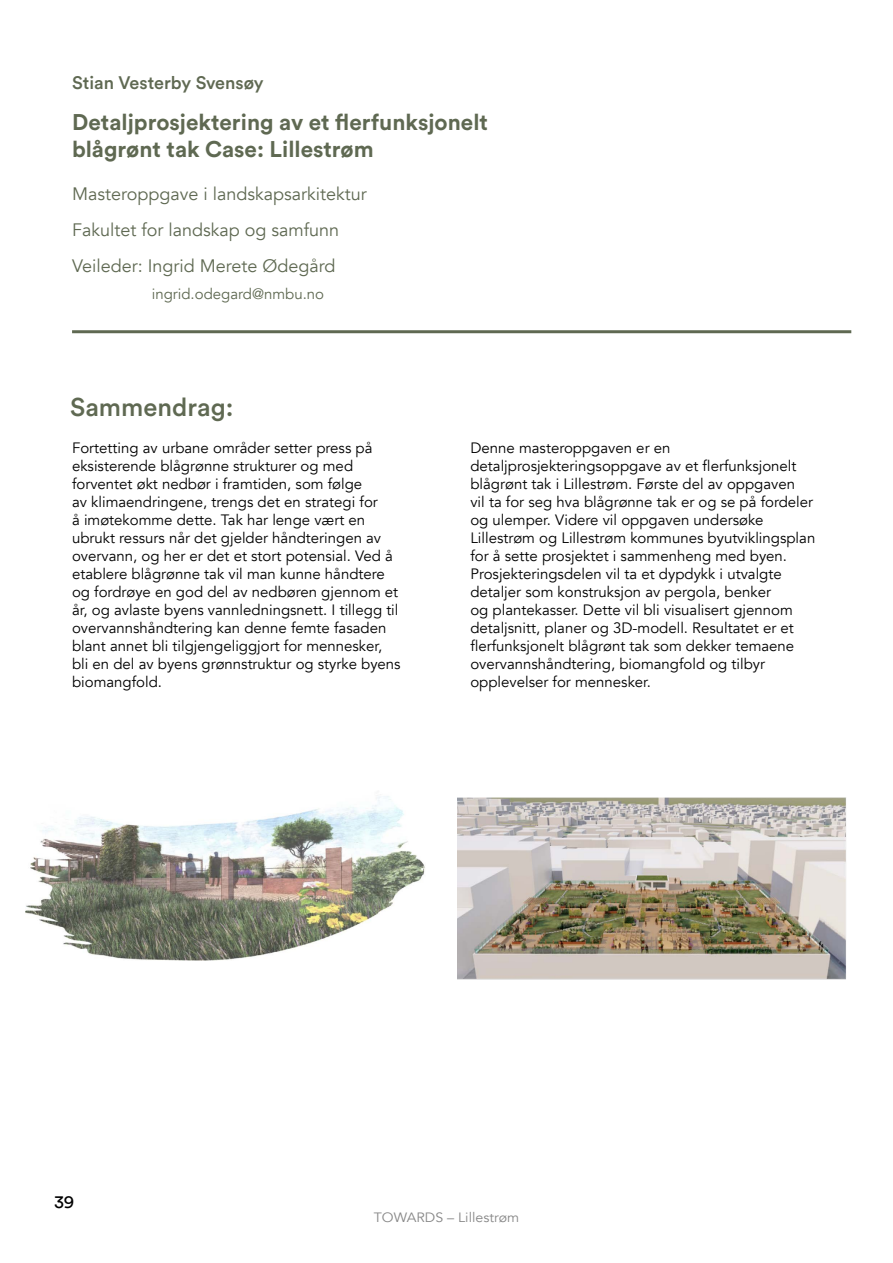
<style>
.page{position:relative;width:893px;height:1263px;background:#fff}
.page>*{position:absolute;margin:0;border:0;box-sizing:border-box;transform-origin:0 0}
.t1{font:500 25.5px "Circular Pro";color:#5f6952}
.t2{font:700 22.5px/27px "Circular Pro";color:#5f6952}
.t3{font:18px/36.2px "Avenir";color:#5f6952}
.t4{font:500 18px "Circular Pro";color:#5f6952}
.t5{font:18px "Circular Std";color:#000}
.t6{font:15px/18px "Avenir";color:#000}
.t7{font:15px "Avenir";color:#5f6952}
.t8{font:13.5px "Avenir";color:#878787;scale:1.05 1}
</style>
<div class="page">
<img style="left:25px;top:796px;width:400px;height:164px">
<img style="left:457px;top:797px;width:389px;height:183px">
<hr style="left:72px;top:330px;width:779px;height:3px;background:#5f6952">
<p class="t4" style="left:72px;top:71px;width:193px">Stian Vesterby Svensøy</p>
<h2 class="t2" style="left:72px;top:108px;width:417px">Detaljprosjektering av et flerfunksjonelt blågrønt tak Case: Lillestrøm</h2>
<p class="t3" style="left:72px;top:176px;width:296px">Masteroppgave i landskapsarkitektur<br>Fakultet for landskap og samfunn</p>
<p class="t3" style="left:72px;top:248px;width:265px">Veileder: Ingrid Merete Ødegård</p>
<p class="t7" style="left:152px;top:285px;width:174px">ingrid.odegard@nmbu.no</p>
<h1 class="t1" style="left:70px;top:390px;width:165px">Sammendrag:</h1>
<p class="t6" style="left:72px;top:439px;width:330px">Fortetting av urbane områder setter press på eksisterende blågrønne strukturer og med forventet økt nedbør i framtiden, som følge<br>av klimaendringene, trengs det en strategi for<br>å imøtekomme dette. Tak har lenge vært en ubrukt ressurs når det gjelder håndteringen av overvann, og her er det et stort potensial. Ved å etablere blågrønne tak vil man kunne håndtere og fordrøye en god del av nedbøren gjennom et år, og avlaste byens vannledningsnett. I tillegg til overvannshåndtering kan denne femte fasaden blant annet bli tilgjengeliggjort for mennesker, bli en del av byens grønnstruktur og styrke byens biomangfold.</p>
<p class="t6" style="left:470px;top:439px;width:346px">Denne masteroppgaven er en detaljprosjekteringsoppgave av et flerfunksjonelt blågrønt tak i Lillestrøm. Første del av oppgaven<br>vil ta for seg hva blågrønne tak er og se på fordeler og ulemper. Videre vil oppgaven undersøke Lillestrøm og Lillestrøm kommunes byutviklingsplan for å sette prosjektet i sammenheng med byen.<br>Prosjekteringsdelen vil ta et dypdykk i utvalgte detaljer som konstruksjon av pergola, benker<br>og plantekasser. Dette vil bli visualisert gjennom detaljsnitt, planer og 3D-modell. Resultatet er et flerfunksjonelt blågrønt tak som dekker temaene overvannshåndtering, biomangfold og tilbyr opplevelser for mennesker.</p>
<p class="t5" style="left:54px;top:1190px;width:22px">39</p>
<p class="t8" style="left:374px;top:1210px;width:140px">TOWARDS – Lillestrøm</p>
</div>
